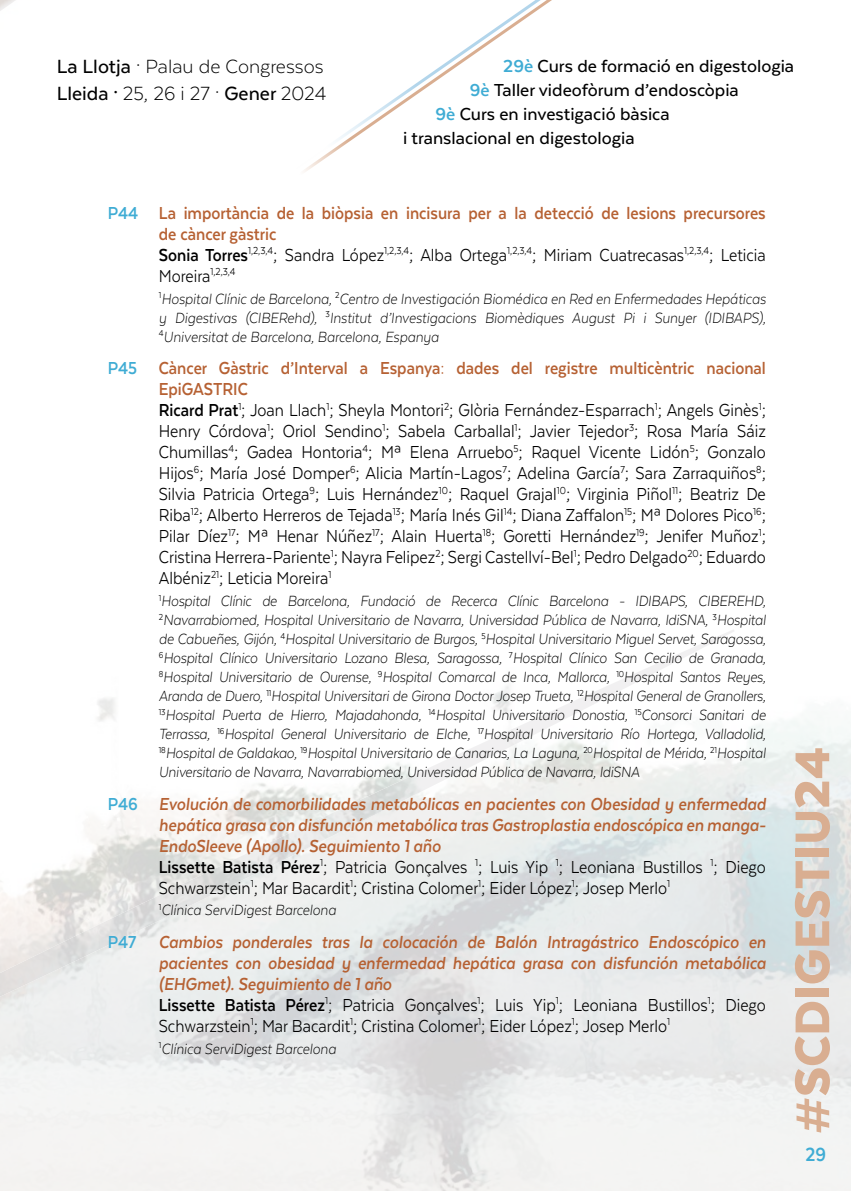
<style>
.page{position:relative;width:851px;height:1191px;background:#fff}
.page>*{position:absolute;margin:0;border:0;box-sizing:border-box;transform-origin:0 0}
.t1{font:900 56px "Texta";color:#d9ae91}
.t2{font:300 22px/26.4px "Texta";color:#000}
.t3{font:700 22px "Texta";color:#3facd4;scale:.9 1}
.t4{font:20px/21px "Texta";color:#000;scale:.9 1}
.t5{font:italic 700 20px/21px "Texta";color:#b66133;scale:.9 1}
.t6{font:700 20px/21px "Texta";color:#b66133;scale:.9 1}
.t7{font:500 20px "Texta";color:#000}
.t8{font:italic 300 17px/19px "Texta";color:#000;text-align:justify;scale:.9 1}
.s1{font-weight:500}
.s2{font-weight:700;color:#3facd4}
.s3{color:#3facd4}
.s4{color:#000}
.s5{font-weight:400;color:#000}
.s6{font-weight:700;color:#b66133}
.s7{font-weight:700}
.s8{font-style:normal;color:#3facd4}
.s9{font-style:normal;color:#000}
.s10{font-weight:400;font-style:normal;color:#000}
</style>
<div class="page">
<img style="left:292px;top:728px;width:255px;height:104px">
<img style="left:0;top:860px;width:231px;height:147px">
<img style="left:230px;top:830px;width:114px;height:56px">
<svg style="left:301px;top:0;width:251px;height:172px"></svg>
<p class="t2" style="left:57px;top:53px;width:271px"><span class="s1">La Llotja</span> · Palau de Congressos<br><span class="s1">Lleida ·</span> 25, 26 i 27 · <span class="s1">Gener</span> 2024</p>
<p class="t7" style="left:503px;top:55px;width:292px"><span class="s2">29è</span> Curs de formació en digestologia</p>
<p class="t7" style="left:469px;top:79px;width:270px"><span class="s2">9è</span> Taller videofòrum d’endoscòpia</p>
<p class="t7" style="left:435px;top:103px;width:236px"><span class="s2">9è</span> Curs en investigació bàsica</p>
<p class="t7" style="left:403px;top:127px;width:233px">i translacional en digestologia</p>
<p class="t6" style="left:159px;top:202px;width:676px;text-indent:-51px"><span class="s3">P44</span> La importància de la biòpsia en incisura per a la detecció de lesions precursores de càncer gàstric<br><span class="s4">Sonia Torres</span><sup>1,2,3,4</sup><span class="s5">; Sandra López</span><sup>1,2,3,4</sup><span class="s5">; Alba Ortega</span><sup>1,2,3,4</sup><span class="s5">; Miriam Cuatrecasas</span><sup>1,2,3,4</sup><span class="s5">; Leticia Moreira</span><sup>1,2,3,4</sup></p>
<p class="t8" style="left:159px;top:289px;width:676px"><sup>1</sup>Hospital Clínic de Barcelona, <sup>2</sup>Centro de Investigación Biomédica en Red en Enfermedades Hepáticas y Digestivas (CIBERehd), <sup>3</sup>Institut d’Investigacions Biomèdiques August Pi i Sunyer (IDIBAPS), <sup>4</sup>Universitat de Barcelona, Barcelona, Espanya</p>
<p class="t4" style="left:159px;top:357px;width:676px;text-indent:-51px"><span class="s2">P45</span> <span class="s6">Càncer Gàstric d’Interval a Espanya: dades del registre multicèntric nacional EpiGASTRIC<br></span><span class="s7">Ricard Prat</span><sup>1</sup>; Joan Llach<sup>1</sup>; Sheyla Montori<sup>2</sup>; Glòria Fernández-Esparrach<sup>1</sup>; Angels Ginès<sup>1</sup>; Henry Córdova<sup>1</sup>; Oriol Sendino<sup>1</sup>; Sabela Carballal<sup>1</sup>; Javier Tejedor<sup>3</sup>; Rosa María Sáiz Chumillas<sup>4</sup>; Gadea Hontoria<sup>4</sup>; Mª Elena Arruebo<sup>5</sup>; Raquel Vicente Lidón<sup>5</sup>; Gonzalo Hijos<sup>6</sup>; María José Domper<sup>6</sup>; Alicia Martín-Lagos<sup>7</sup>; Adelina García<sup>7</sup>; Sara Zarraquiños<sup>8</sup>; Silvia Patricia Ortega<sup>9</sup>; Luis Hernández<sup>10</sup>; Raquel Grajal<sup>10</sup>; Virginia Piñol<sup>11</sup>; Beatriz De Riba<sup>12</sup>; Alberto Herreros de Tejada<sup>13</sup>; María Inés Gil<sup>14</sup>; Diana Zaffalon<sup>15</sup>; Mª Dolores Pico<sup>16</sup>; Pilar Díez<sup>17</sup>; Mª Henar Núñez<sup>17</sup>; Alain Huerta<sup>18</sup>; Goretti Hernández<sup>19</sup>; Jenifer Muñoz<sup>1</sup>; Cristina Herrera-Pariente<sup>1</sup>; Nayra Felipez<sup>2</sup>; Sergi Castellví-Bel<sup>1</sup>; Pedro Delgado<sup>20</sup>; Eduardo Albéniz<sup>21</sup>; Leticia Moreira<sup>1</sup></p>
<p class="t8" style="left:159px;top:591px;width:676px"><sup>1</sup>Hospital Clínic de Barcelona, Fundació de Recerca Clínic Barcelona - IDIBAPS, CIBEREHD, <sup>2</sup>Navarrabiomed, Hospital Universitario de Navarra, Universidad Pública de Navarra, IdiSNA, <sup>3</sup>Hospital de Cabueñes, Gijón, <sup>4</sup>Hospital Universitario de Burgos, <sup>5</sup>Hospital Universitario Miguel Servet, Saragossa, <sup>6</sup>Hospital Clínico Universitario Lozano Blesa, Saragossa, <sup>7</sup>Hospital Clínico San Cecilio de Granada, <sup>8</sup>Hospital Universitario de Ourense, <sup>9</sup>Hospital Comarcal de Inca, Mallorca, <sup>10</sup>Hospital Santos Reyes, Aranda de Duero, <sup>11</sup>Hospital Universitari de Girona Doctor Josep Trueta, <sup>12</sup>Hospital General de Granollers, <sup>13</sup>Hospital Puerta de Hierro, Majadahonda, <sup>14</sup>Hospital Universitario Donostia, <sup>15</sup>Consorci Sanitari de Terrassa, <sup>16</sup>Hospital General Universitario de Elche, <sup>17</sup>Hospital Universitario Río Hortega, Valladolid, <sup>18</sup>Hospital de Galdakao, <sup>19</sup>Hospital Universitario de Canarias, La Laguna, <sup>20</sup>Hospital de Mérida, <sup>21</sup>Hospital Universitario de Navarra, Navarrabiomed, Universidad Pública de Navarra, IdiSNA</p>
<p class="t5" style="left:159px;top:793px;width:676px;text-indent:-51px"><span class="s8">P46</span> Evolución de comorbilidades metabólicas en pacientes con Obesidad y enfermedad hepática grasa con disfunción metabólica tras Gastroplastia endoscópica en manga-EndoSleeve (Apollo). Seguimiento 1 año<br><span class="s9">Lissette Batista Pérez</span><sup>1</sup><span class="s10">; Patricia Gonçalves</span> <sup>1</sup><span class="s10">; Luis Yip</span> <sup>1</sup><span class="s10">; Leoniana Bustillos</span> <sup>1</sup><span class="s10">; Diego Schwarzstein</span><sup>1</sup><span class="s10">; Mar Bacardit</span><sup>1</sup><span class="s10">; Cristina Colomer</span><sup>1</sup><span class="s10">; Eider López</span><sup>1</sup><span class="s10">; Josep Merlo</span><sup>1</sup></p>
<p class="t8" style="left:159px;top:900px;width:198px"><sup>1</sup>Clínica ServiDigest Barcelona</p>
<p class="t5" style="left:159px;top:931px;width:676px;text-indent:-51px"><span class="s8">P47</span> Cambios ponderales tras la colocación de Balón Intragástrico Endoscópico en pacientes con obesidad y enfermedad hepática grasa con disfunción metabólica (EHGmet). Seguimiento de 1 año<br><span class="s9">Lissette Batista Pérez</span><sup>1</sup><span class="s10">; Patricia Gonçalves</span><sup>1</sup><span class="s10">; Luis Yip</span><sup>1</sup><span class="s10">; Leoniana Bustillos</span><sup>1</sup><span class="s10">; Diego Schwarzstein</span><sup>1</sup><span class="s10">; Mar Bacardit</span><sup>1</sup><span class="s10">; Cristina Colomer</span><sup>1</sup><span class="s10">; Eider López</span><sup>1</sup><span class="s10">; Josep Merlo</span><sup>1</sup></p>
<p class="t8" style="left:159px;top:1038px;width:198px"><sup>1</sup>Clínica ServiDigest Barcelona</p>
<h1 class="t1" style="left:783px;top:1134px;width:389px;rotate:-90deg">#SCDIGESTIU24</h1>
<p class="t3" style="left:805px;top:1143px;width:24px">29</p>
</div>
